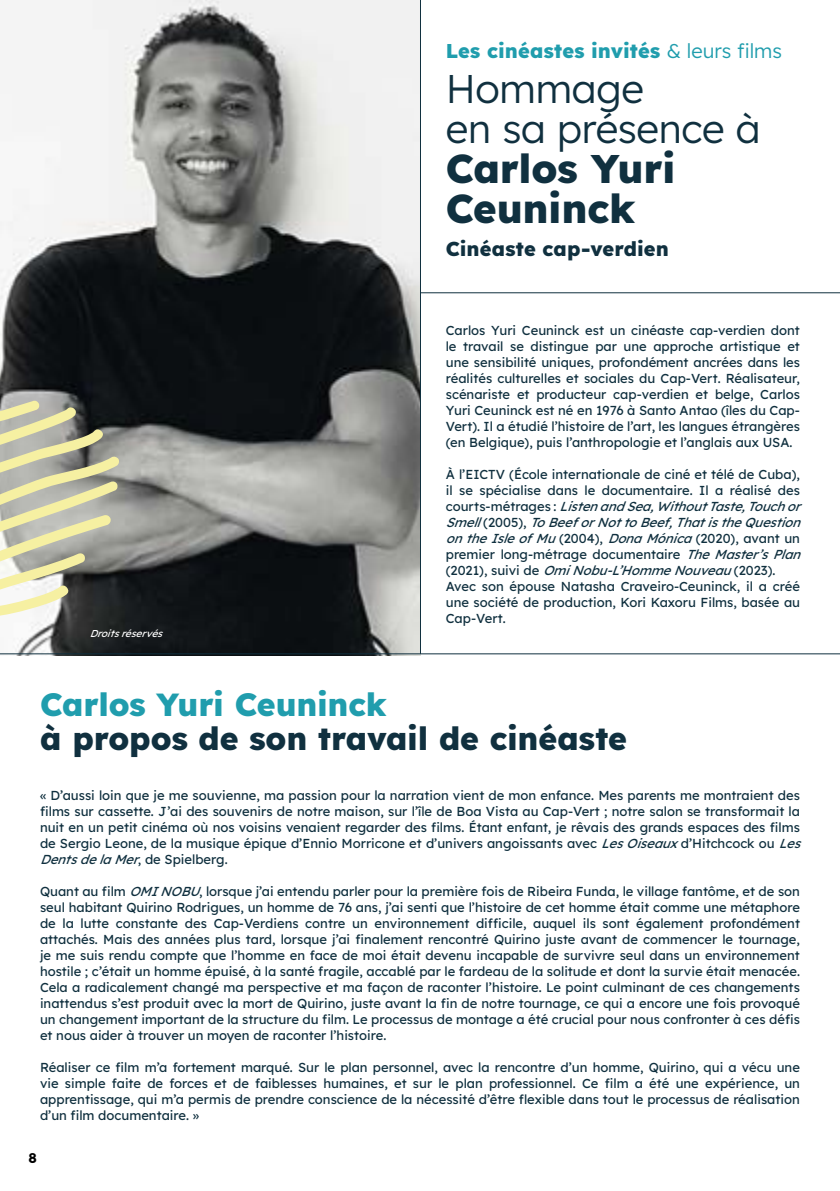
<style>
.page{position:relative;width:840px;height:1191px;background:#fff}
.page>*{position:absolute;margin:0;border:0;box-sizing:border-box;transform-origin:0 0}
.t1{font:300 40px/40px "Lexend";letter-spacing:-.005em;color:#10303f}
.t2{font:800 40px/40px "Lexend";letter-spacing:-.01em;color:#10303f}
.t3{font:800 32px "Lexend";letter-spacing:-.005em;color:#10303f}
.t4{font:800 32px "Lexend";letter-spacing:-.01em;color:#209dad}
.t5{font:800 20px "Lexend";letter-spacing:.005em;color:#209dad}
.t6{font:800 20px "Lexend";color:#10303f}
.t7{font:700 14px "Lexend";color:#000}
.t8{font:13px/16px "Lexend";color:#10303f;text-align:justify}
.t9{font:italic 10px "Lexend";color:#fff}
.s1{font-weight:300}
.s2{font-style:italic}
</style>
<div class="page">
<img style="left:0;top:0;width:420px;height:655px">
<hr style="left:420px;top:0;width:1px;height:654px;background:#10303f">
<hr style="left:420px;top:292px;width:419px;height:1px;background:#10303f">
<hr style="left:0;top:653px;width:839px;height:1px;background:#10303f">
<svg style="left:0;top:400px;width:119px;height:216px;background:#aead94"></svg>
<h3 class="t5" style="left:445px;top:36px;width:337px">Les cinéastes invités <span class="s1">&amp; leurs films</span></h3>
<h1 class="t1" style="left:445px;top:66px;width:316px">Hommage<br>en sa présence à</h1>
<h1 class="t2" style="left:445px;top:146px;width:231px">Carlos Yuri<br>Ceuninck</h1>
<h3 class="t6" style="left:445px;top:234px;width:224px">Cinéaste cap-verdien</h3>
<p class="t9" style="left:90px;top:626px;width:79px">Droitsréservés</p>
<p class="t8" style="left:445px;top:321px;width:355px">Carlos Yuri Ceuninck est un cinéaste cap-verdien dont le travail se distingue par une approche artistique et une sensibilité uniques, profondément ancrées dans les réalités culturelles et sociales du Cap-Vert. Réalisateur, scénariste et producteur cap-verdien et belge, Carlos Yuri Ceuninck est né en 1976 à Santo Antao (îles du Cap-Vert). Il a étudié l’histoire de l’art, les langues étrangères (en Belgique), puis l’anthropologie et l’anglais aux USA.</p>
<p class="t8" style="left:445px;top:465px;width:362px;text-align:left">À l’EICTV (École internationale de ciné et télé de Cuba), il se spécialise dans le documentaire. Il a réalisé des c o u r t s - m é t r a g e s : <span class="s2">ListenandSea,WithoutTaste,Touchor Smell</span>( 2 0 0 5 ) , <span class="s2">ToBeeforNottoBeef,ThatistheQuestion ontheIsleofMu</span>(2004), <span class="s2">DonaMónica</span>(2020), avant un premier long-métrage documentaire <span class="s2">TheMaster’sPlan </span>( 2 0 2 1 ) , s u i v i d e <span class="s2">OmiNobu-L’HommeNouveau</span>( 2 0 2 3 ) .<br>Avec son épouse Natasha Craveiro-Ceuninck, il a créé une société de production, Kori Kaxoru Films, basée au Cap-Vert.</p>
<h2 class="t4" style="left:40px;top:681px;width:348px">Carlos Yuri Ceuninck</h2>
<h2 class="t3" style="left:40px;top:715px;width:588px">à propos de son travail de cinéaste</h2>
<p class="t8" style="left:40px;top:786px;width:767px;text-align:left">« D’aussi loin que je me souvienne, ma passion pour la narration vient de mon enfance. Mes parents me montraient des films sur cassette. J’ai des souvenirs de notre maison, sur l’île de Boa Vista au Cap-Vert ; notre salon se transformait la nuit en un petit cinéma où nos voisins venaient regarder des films. Étant enfant, je rêvais des grands espaces des films de Sergio Leone, de la musique épique d’Ennio Morricone et d’univers angoissants avec <span class="s2">LesOiseaux</span>d’Hitchcock ou <span class="s2">Les DentsdelaMer</span>, de Spielberg.</p>
<p class="t8" style="left:40px;top:882px;width:761px">Quant au film <span class="s2">OMINOBU</span>, lorsque j’ai entendu parler pour la première fois de Ribeira Funda, le village fantôme, et de son seul habitant Quirino Rodrigues, un homme de 76 ans, j’ai senti que l’histoire de cet homme était comme une métaphore de la lutte constante des Cap-Verdiens contre un environnement difficile, auquel ils sont également profondément attachés. Mais des années plus tard, lorsque j’ai finalement rencontré Quirino juste avant de commencer le tournage, je me suis rendu compte que l’homme en face de moi était devenu incapable de survivre seul dans un environnement hostile ; c’était un homme épuisé, à la santé fragile, accablé par le fardeau de la solitude et dont la survie était menacée.<br>Cela a radicalement changé ma perspective et ma façon de raconter l’histoire. Le point culminant de ces changements inattendus s’est produit avec la mort de Quirino, juste avant la fin de notre tournage, ce qui a encore une fois provoqué un changement important de la structure du film. Le processus de montage a été crucial pour nous confronter à ces défis et nous aider à trouver un moyen de raconter l’histoire.</p>
<p class="t8" style="left:40px;top:1058px;width:761px">Réaliser ce film m’a fortement marqué. Sur le plan personnel, avec la rencontre d’un homme, Quirino, qui a vécu une vie simple faite de forces et de faiblesses humaines, et sur le plan professionnel. Ce film a été une expérience, un apprentissage, qui m’a permis de prendre conscience de la nécessité d’être flexible dans tout le processus de réalisation d’un film documentaire. »</p>
<p class="t7" style="left:28px;top:1147px;width:10px">8</p>
</div>
